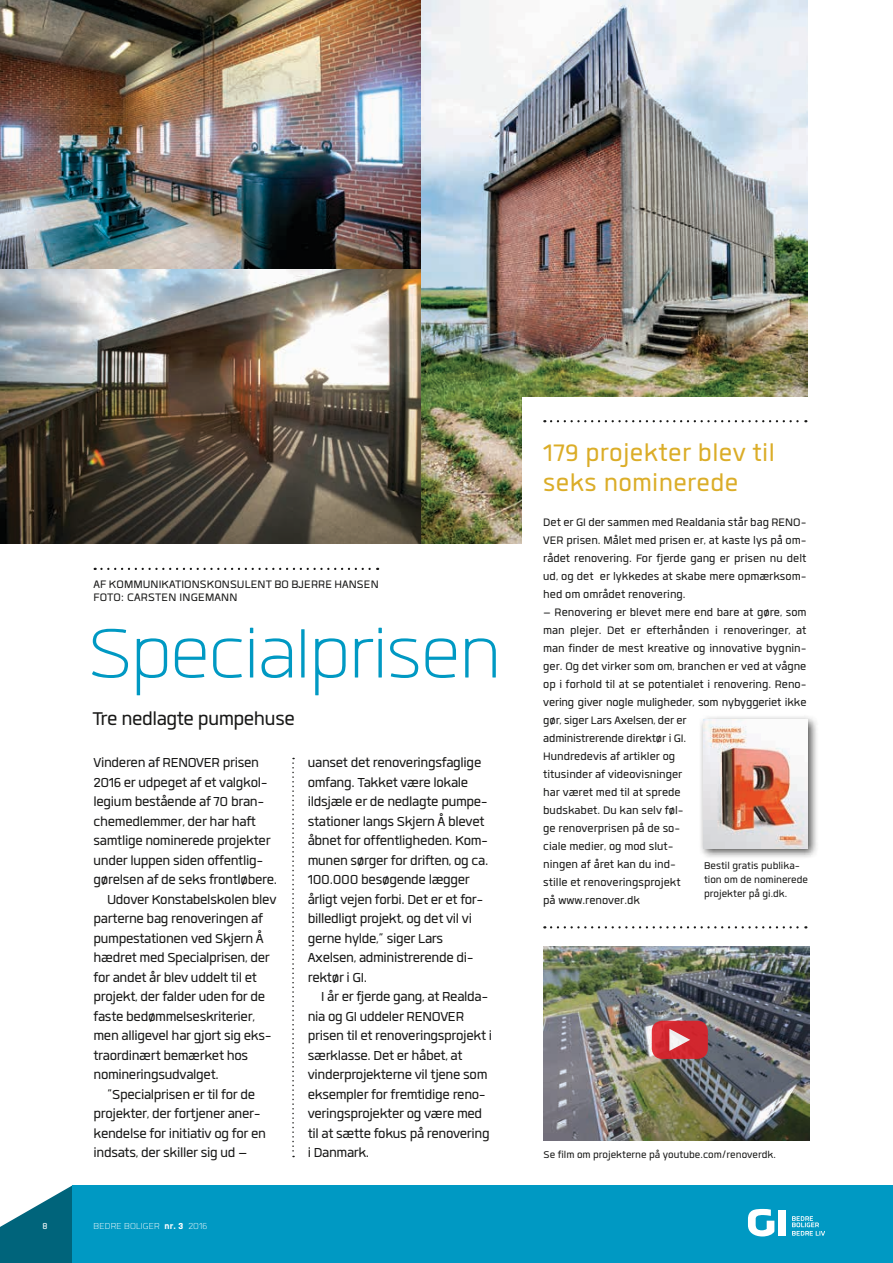
<style>
.page{position:relative;width:893px;height:1263px;background:#fff}
.page>*{position:absolute;margin:0;border:0;box-sizing:border-box;transform-origin:0 0}
.t1{font:300 96.6px "Quan";letter-spacing:-.01em;color:#0099c3}
.t2{font:33px/30px "Quan";letter-spacing:.01em;color:#dbad28}
.t3{font:25.5px "Quan";letter-spacing:-.02em;color:#181817}
.t4{font:18px/19.5px "Quan";letter-spacing:-.02em;color:#181817}
.t5{font:15px/18px "Quan";color:#181817}
.t6{font:13.5px/14.2px "Quan";color:#181817}
.t7{font:300 12px "Quan";letter-spacing:.01em;color:#fff}
.t8{font:12px "Quan";color:#fff}
.s1{font-weight:800}
</style>
<div class="page">
<svg style="left:0;top:1185px;width:72px;height:78px"></svg>
<div style="left:72px;top:1185px;width:821px;height:78px;background:#0099c3"></div>
<svg style="left:792px;top:1216px;width:33px;height:19px"></svg>
<div style="left:778px;top:1210px;width:7px;height:25px;background:#fff"></div>
<svg style="left:748px;top:1209px;width:26px;height:27px"></svg>
<img style="left:420px;top:0;width:388px;height:544px">
<img style="left:0;top:0;width:420px;height:544px">
<svg style="left:95px;top:568px;width:283px;height:2px"></svg>
<svg style="left:292px;top:758px;width:2px;height:399px"></svg>
<div style="left:522px;top:398px;width:306px;height:530px;background:#fff"></div>
<svg style="left:551px;top:420px;width:255px;height:2px"></svg>
<svg style="left:551px;top:926px;width:255px;height:2px"></svg>
<img style="left:544px;top:946px;width:265px;height:194px">
<div style="left:652px;top:1021px;width:56px;height:38px;background:linear-gradient(to right,#d82c33,#cf252d);border-radius:10px"></div>
<svg style="left:669px;top:1029px;width:21px;height:22px"></svg>
<div style="left:698px;top:714px;width:121px;height:145px;background:#181817;opacity:.75"></div>
<img style="left:704px;top:719px;width:104px;height:129px">
<p class="t5" style="left:94px;top:577px;width:287px;line-height:13.5px">AF KOMMUNIKATIONSKONSULENT BO BJERRE HANSEN<br>FOTO: CARSTEN INGEMANN</p>
<h1 class="t1" style="left:88px;top:610px;width:414px">Specialprisen</h1>
<h3 class="t3" style="left:92px;top:707px;width:204px">Tre nedlagte pumpehuse</h3>
<p class="t4" style="left:94px;top:753px;width:167px">Vinderen af RENOVER prisen</p>
<p class="t4" style="left:94px;top:772px;width:176px">2016 er udpeget af et valgkol-</p>
<p class="t4" style="left:94px;top:792px;width:172px">legium bestående af 70 bran-</p>
<p class="t4" style="left:94px;top:811px;width:164px">chemedlemmer, der har haft</p>
<p class="t4" style="left:94px;top:831px;width:179px">samtlige nominerede projekter</p>
<p class="t4" style="left:94px;top:850px;width:171px">under luppen siden offentlig-</p>
<p class="t4" style="left:94px;top:870px;width:185px">gørelsen af de seks frontløbere.</p>
<p class="t4" style="left:107px;top:889px;width:171px">Udover Konstabelskolen blev</p>
<p class="t4" style="left:94px;top:909px;width:171px">parterne bag renoveringen af</p>
<p class="t4" style="left:94px;top:928px;width:172px">pumpestationen ved Skjern Å</p>
<p class="t4" style="left:94px;top:948px;width:178px">hædret med Specialprisen, der</p>
<p class="t4" style="left:94px;top:967px;width:165px">for andet år blev uddelt til et</p>
<p class="t4" style="left:94px;top:987px;width:173px">projekt, der falder uden for de</p>
<p class="t4" style="left:94px;top:1006px;width:163px">faste bedømmelseskriterier,</p>
<p class="t4" style="left:94px;top:1026px;width:180px">men alligevel har gjort sig eks-</p>
<p class="t4" style="left:94px;top:1045px;width:156px">traordinært bemærket hos</p>
<p class="t4" style="left:94px;top:1065px;width:127px">nomineringsudvalget.</p>
<p class="t4" style="left:107px;top:1084px;width:150px">”Specialprisen er til for de</p>
<p class="t4" style="left:94px;top:1104px;width:169px">projekter, der fortjener aner-</p>
<p class="t4" style="left:94px;top:1123px;width:174px">kendelse for initiativ og for en</p>
<p class="t4" style="left:94px;top:1143px;width:156px">indsats, der skiller sig ud –</p>
<p class="t4" style="left:308px;top:753px;width:182px">uanset det renoveringsfaglige omfang. Takket være lokale ildsjæle er de nedlagte pumpe&shy;stationer langs Skjern Å blevet åbnet for offentligheden. Kom&shy;munen sørger for driften, og ca.<br>100.000 besøgende lægger årligt vejen forbi. Det er et for&shy;billedligt projekt, og det vil vi gerne hylde,” siger Lars<br>Axelsen, administrerende di&shy;rektør i GI.</p>
<p class="t4" style="left:308px;top:987px;width:186px;text-indent:14px">I år er fjerde gang, at Realda&shy;nia og GI uddeler RENOVER prisen til et renoveringsprojekt i særklasse. Det er håbet, at vinderprojekterne vil tjene som eksempler for fremtidige reno&shy;veringsprojekter og være med til at sætte fokus på renovering i Danmark.</p>
<p class="t8" style="left:43px;top:1221px;width:7px">8</p>
<p class="t7" style="left:94px;top:1221px;width:115px">BEDRE BOLIGER <span class="s1">nr. 3</span> 2016</p>
<h2 class="t2" style="left:543px;top:437px;width:233px">179 projekter blev til seks nominerede</h2>
<p class="t5" style="left:543px;top:513px;width:265px;text-align:justify">Det er GI der sammen med Realdania står bag RENO-VER prisen. Målet med prisen er, at kaste lys på om&shy;rådet renovering. For fjerde gang er prisen nu delt ud, og det er lykkedes at skabe mere opmærksom&shy;hed om området renovering.</p>
<p class="t5" style="left:543px;top:603px;width:265px">– Renovering er blevet mere end bare at gøre, som man plejer. Det er efterhånden i renoveringer, at man finder de mest kreative og innovative bygnin&shy;ger. Og det virker som om, branchen er ved at vågne op i forhold til at se potentialet i renovering. Reno&shy;vering giver nogle muligheder, som nybyggeriet ikke gør, siger Lars Axelsen, der er<br>administrerende direktør i GI.<br>Hundredevis af artikler og<br>titusinder af videovisninger<br>har været med til at sprede<br>budskabet. Du kan selv føl-<br>ge renoverprisen på de so-<br>ciale medier, og mod slut-<br>ningen af året kan du ind-<br>stille et renoveringsprojekt<br>på www.renover.dk</p>
<p class="t6" style="left:704px;top:858px;width:106px">Bestil gratis publika&shy;tion om de nominerede projekter på gi.dk.</p>
<p class="t6" style="left:544px;top:1147px;width:234px">Se film om projekterne på youtube.com/renoverdk.</p>
</div>
